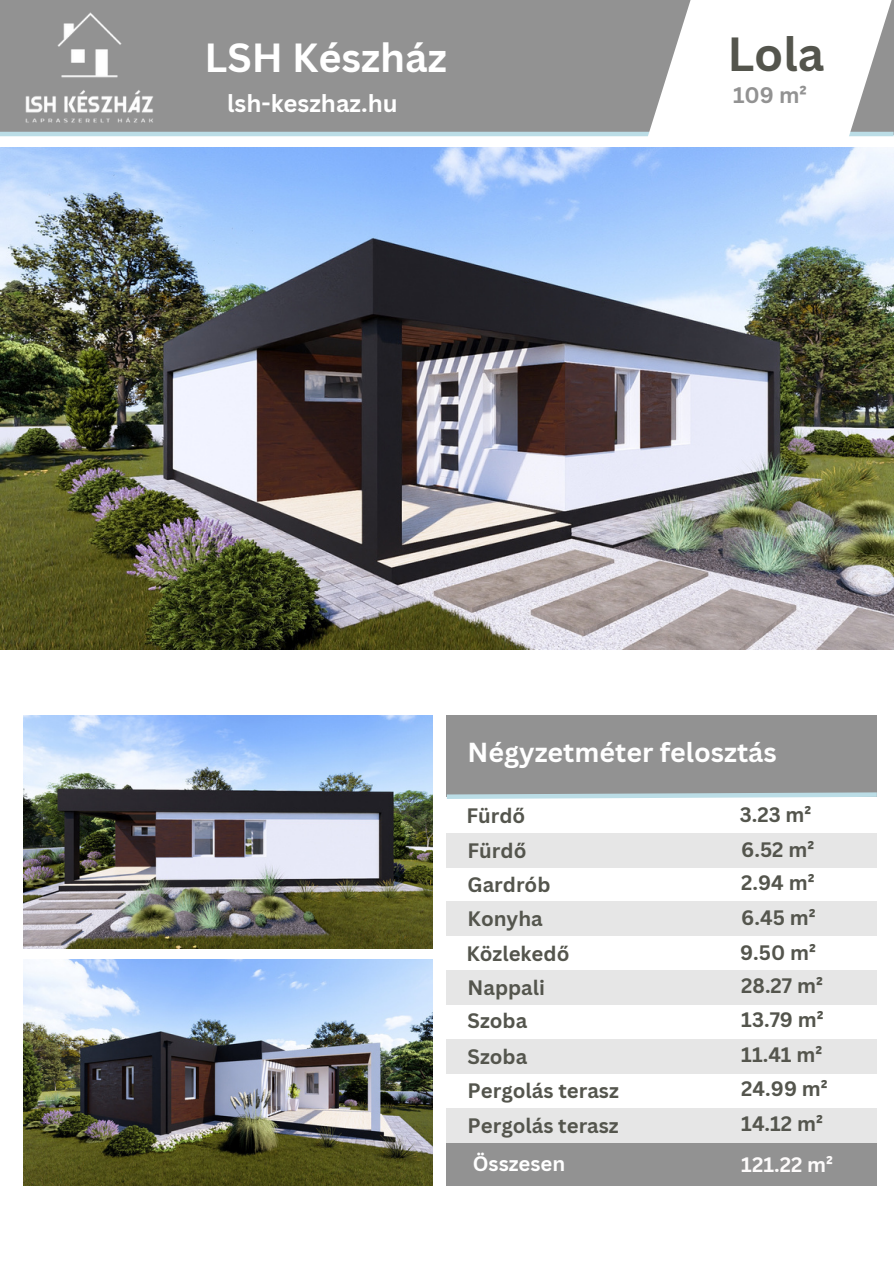
<style>
.page{position:relative;width:894px;height:1264px;background:#fff}
.page>*{position:absolute;margin:0;border:0;box-sizing:border-box;transform-origin:0 0}
.t1{font:700 46.65px "Canva Sans";color:#54554d}
.t2{font:700 39.6px "Canva Sans";color:#fff}
.t3{font:700 26.85px "Canva Sans";color:#fff}
.t4{font:700 23.85px "Canva Sans";color:#fff}
.t5{font:700 21.9px "Canva Sans";color:#929292}
.t6{font:700 20.4px "Canva Sans";color:#54554d}
.t7{font:700 20.4px "Canva Sans";color:#fff}
.t8{font:700 20.4px "Canva Sans";color:#fdfbfb}
</style>
<div class="page">
<div style="left:0;top:0;width:893px;height:134px;background:#929292"></div>
<img style="left:25px;top:12px;width:128px;height:111px">
<hr style="left:0;top:132px;width:893px;height:4px;background:#bbdde6">
<svg style="left:644px;top:0;width:249px;height:137px;fill:#fff"></svg>
<img style="left:0;top:147px;width:893px;height:502px">
<div style="left:446px;top:715px;width:430px;height:81px;background:#929292"></div>
<svg style="left:446px;top:790px;width:431px;height:9px"></svg>
<div style="left:446px;top:833px;width:430px;height:34px;background:#e6e6e6"></div>
<div style="left:446px;top:901px;width:430px;height:35px;background:#e6e6e6"></div>
<div style="left:446px;top:970px;width:430px;height:34px;background:#e6e6e6"></div>
<div style="left:447px;top:1039px;width:429px;height:34px;background:#e6e6e6"></div>
<div style="left:447px;top:1107px;width:429px;height:35px;background:#e6e6e6"></div>
<div style="left:446px;top:1143px;width:430px;height:42px;background:#929292"></div>
<img style="left:23px;top:715px;width:409px;height:233px">
<img style="left:23px;top:959px;width:409px;height:226px">
<p class="t2" style="left:204px;top:30px;width:244px">LSH Készház</p>
<p class="t4" style="left:227px;top:87px;width:172px">lsh-keszhaz.hu</p>
<h4 class="t1" style="left:727px;top:21px;width:98px">Lola</h4>
<p class="t5" style="left:732px;top:80px;width:75px">109 m²</p>
<h3 class="t3" style="left:467px;top:733px;width:310px">Négyzetméter felosztás</h3>
<p class="t6" style="left:466px;top:801px;width:60px">Fürdő</p>
<p class="t6" style="left:739px;top:800px;width:73px">3.23 m²</p>
<p class="t6" style="left:467px;top:836px;width:60px">Fürdő</p>
<p class="t6" style="left:741px;top:834px;width:74px">6.52 m²</p>
<p class="t6" style="left:467px;top:870px;width:84px">Gardrób</p>
<p class="t6" style="left:741px;top:868px;width:75px">2.94 m²</p>
<p class="t6" style="left:467px;top:904px;width:77px">Konyha</p>
<p class="t6" style="left:741px;top:903px;width:76px">6.45 m²</p>
<p class="t6" style="left:466px;top:939px;width:104px">Közlekedő</p>
<p class="t6" style="left:740px;top:937px;width:77px">9.50 m²</p>
<p class="t6" style="left:467px;top:973px;width:79px">Nappali</p>
<p class="t6" style="left:741px;top:971px;width:83px">28.27 m²</p>
<p class="t6" style="left:467px;top:1006px;width:61px">Szoba</p>
<p class="t6" style="left:741px;top:1005px;width:84px">13.79 m²</p>
<p class="t6" style="left:467px;top:1042px;width:61px">Szoba</p>
<p class="t6" style="left:741px;top:1040px;width:82px">11.41 m²</p>
<p class="t6" style="left:467px;top:1075px;width:153px">Pergolás terasz</p>
<p class="t6" style="left:741px;top:1074px;width:88px">24.99 m²</p>
<p class="t6" style="left:467px;top:1110px;width:153px">Pergolás terasz</p>
<p class="t6" style="left:741px;top:1109px;width:83px">14.12 m²</p>
<p class="t7" style="left:472px;top:1148px;width:94px">Összesen</p>
<p class="t8" style="left:741px;top:1149px;width:93px">121.22 m²</p>
</div>
